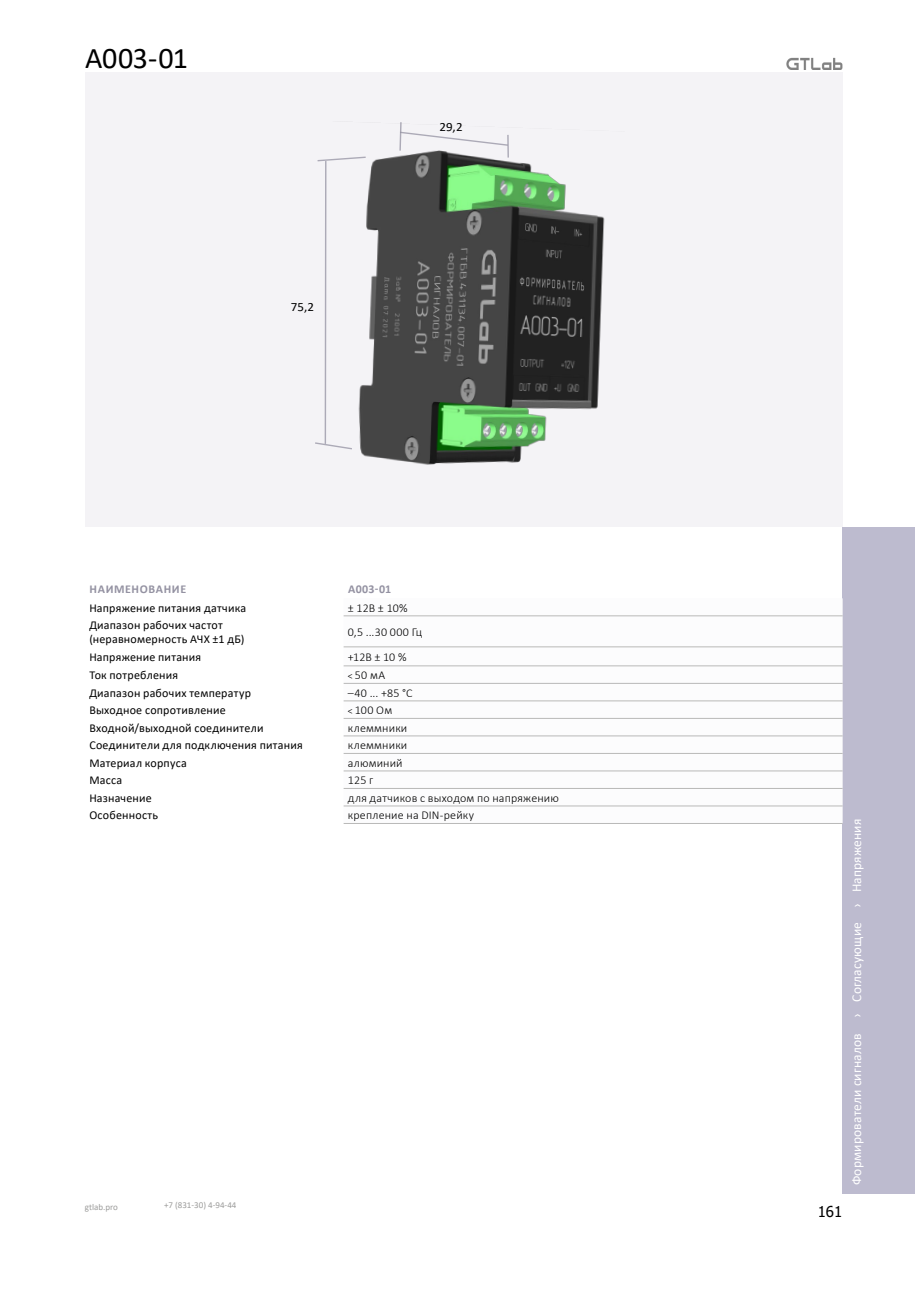
<style>
.page{position:relative;width:915px;height:1306px;background:#fff}
.page>*{position:absolute;margin:0;border:0;box-sizing:border-box;transform-origin:0 0}
.t1{font:30px "Calibri";letter-spacing:-.01em;color:#000}
.t2{font:15px "Tahoma";color:#000}
.t3{font:13.5px "Calibri";letter-spacing:.015em;color:#fff}
.t4{font:12.6px "Calibri";color:#000;scale:1.04 1}
.t5{font:12px/13.5px "Calibri";letter-spacing:.015em;color:#000}
.t6{font:300 12px "Calibri";letter-spacing:.015em;color:#000}
.t7{font:700 12px "Calibri";letter-spacing:.05em;color:#9492a2}
.t8{font:9px "Calibri";color:#9d9d9c}
.s1{font-size:9.75px}
</style>
<div class="page">
<img style="left:786px;top:57px;width:57px;height:12px">
<div style="left:842px;top:526px;width:72px;height:667px;background:#bdbbcf"></div>
<div style="left:85px;top:72px;width:757px;height:454px;background:#f4f3f6"></div>
<img style="left:326px;top:158px;width:279px;height:307px">
<svg style="left:343px;top:616px;width:499px;height:191px"></svg>
<hr style="left:343px;top:615px;width:499px;height:1px;background:#b9b9b8">
<hr style="left:343px;top:646px;width:499px;height:1px;background:#b9b9b8">
<hr style="left:343px;top:665px;width:499px;height:1px;background:#b9b9b8">
<hr style="left:343px;top:683px;width:499px;height:1px;background:#b9b9b8">
<hr style="left:343px;top:700px;width:499px;height:1px;background:#b9b9b8">
<hr style="left:343px;top:718px;width:499px;height:1px;background:#b9b9b8">
<hr style="left:343px;top:735px;width:499px;height:1px;background:#b9b9b8">
<hr style="left:343px;top:753px;width:499px;height:1px;background:#b9b9b8">
<hr style="left:343px;top:770px;width:499px;height:1px;background:#b9b9b8">
<hr style="left:343px;top:788px;width:499px;height:1px;background:#b9b9b8">
<hr style="left:343px;top:805px;width:499px;height:1px;background:#b9b9b8">
<hr style="left:343px;top:823px;width:499px;height:1px;background:#b9b9b8">
<hr style="left:324px;top:161px;width:2px;height:283px;background:#9492a2">
<svg style="left:315px;top:430px;width:39px;height:31px"></svg>
<svg style="left:317px;top:156px;width:51px;height:29px"></svg>
<svg style="left:384px;top:122px;width:126px;height:72px"></svg>
<h1 class="t1" style="left:85px;top:37px;width:104px">A003-01</h1>
<p class="t4" style="left:291px;top:298px;width:24px">75,2</p>
<p class="t4" style="left:439px;top:118px;width:24px">29,2</p>
<p class="t7" style="left:90px;top:581px;width:98px">НАИМЕНОВАНИЕ</p>
<p class="t7" style="left:348px;top:581px;width:45px">A003-01</p>
<p class="t5" style="left:89px;top:600px;width:158px">Напряжение питания датчика</p>
<p class="t6" style="left:348px;top:600px;width:61px">± 12В ± 10%</p>
<p class="t5" style="left:89px;top:618px;width:156px">Диапазон рабочих частот (неравномерность АЧХ ±1 дБ)</p>
<p class="t6" style="left:348px;top:624px;width:76px">0,5 ...30 000 Гц</p>
<p class="t5" style="left:89px;top:650px;width:113px">Напряжение питания</p>
<p class="t6" style="left:348px;top:649px;width:60px">+12В ± 10 %</p>
<p class="t5" style="left:89px;top:668px;width:90px">Ток потребления</p>
<p class="t6" style="left:348px;top:667px;width:39px"><span class="s1">&lt;</span> 50 мА</p>
<p class="t5" style="left:89px;top:685px;width:163px">Диапазон рабочих температур</p>
<p class="t6" style="left:348px;top:685px;width:66px">–40 ... +85 °С</p>
<p class="t5" style="left:89px;top:703px;width:138px">Выходное сопротивление</p>
<p class="t6" style="left:348px;top:702px;width:46px"><span class="s1">&lt;</span> 100 Ом</p>
<p class="t5" style="left:89px;top:720px;width:176px">Входной/выходной соединители</p>
<p class="t6" style="left:348px;top:720px;width:61px">клеммники</p>
<p class="t5" style="left:89px;top:738px;width:215px">Соединители для подключения питания</p>
<p class="t6" style="left:348px;top:737px;width:61px">клеммники</p>
<p class="t5" style="left:89px;top:755px;width:99px">Материал корпуса</p>
<p class="t6" style="left:348px;top:755px;width:56px">алюминий</p>
<p class="t5" style="left:89px;top:773px;width:34px">Масса</p>
<p class="t6" style="left:348px;top:772px;width:27px">125 г</p>
<p class="t5" style="left:89px;top:790px;width:64px">Назначение</p>
<p class="t6" style="left:348px;top:790px;width:212px">для датчиков с выходом по напряжению</p>
<p class="t5" style="left:89px;top:808px;width:70px">Особенность</p>
<p class="t6" style="left:348px;top:807px;width:127px">крепление на DIN-рейку</p>
<p class="t8" style="left:85px;top:1200px;width:34px">gtlab.pro</p>
<p class="t8" style="left:164px;top:1198px;width:74px">+7 (831-30) 4-94-44</p>
<p class="t2" style="left:817px;top:1201px;width:26px">161</p>
<p class="t3" style="left:847px;top:1185px;width:368px;rotate:-90deg">Формирователи сигналов › Согласующие › Напряжения</p>
</div>
